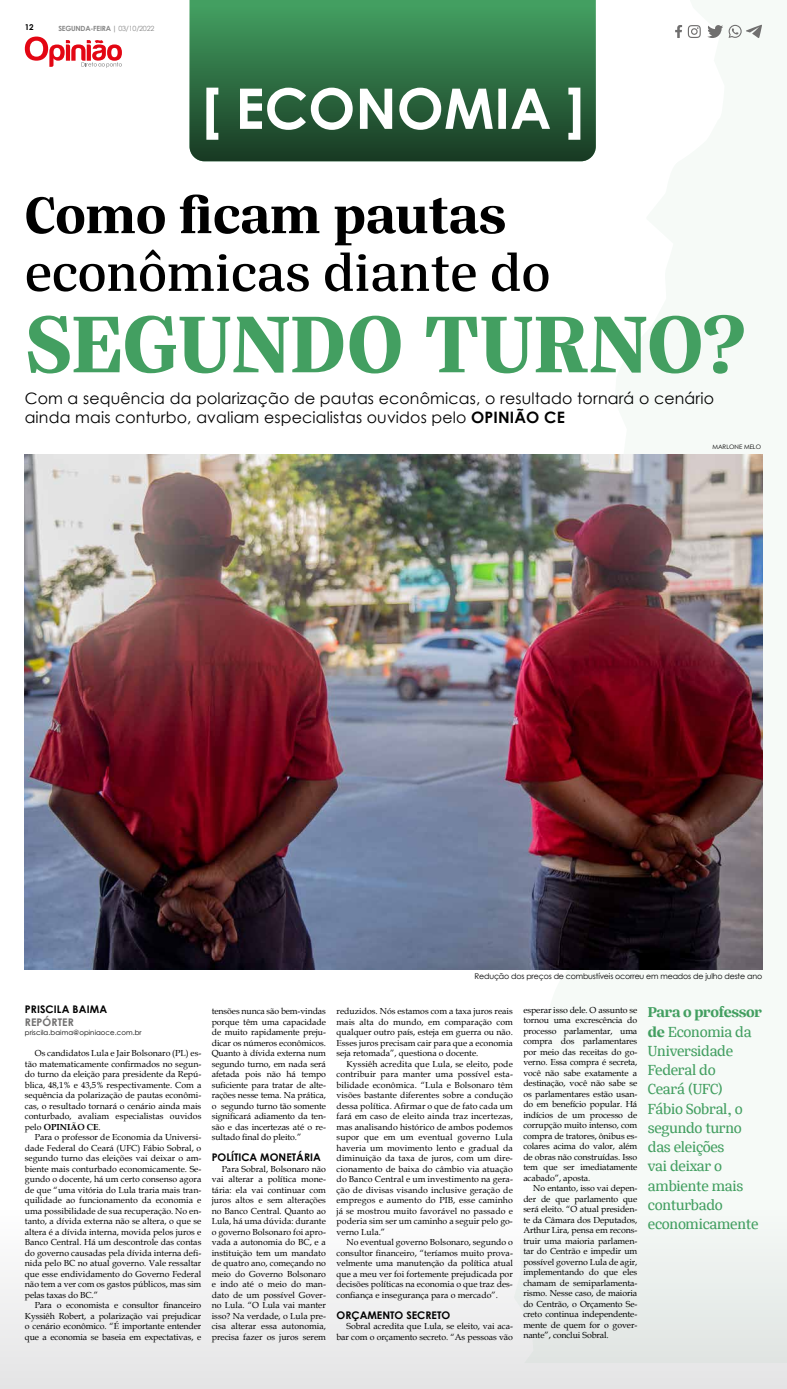
<style>
.page{position:relative;width:787px;height:1389px;background:#fff}
.page>*{position:absolute;margin:0;border:0;box-sizing:border-box;transform-origin:0 0}
.t1{font:700 87.5px "Silva Text";color:#439f61}
.t2{font:500 56px "Silva Text";color:#000}
.t3{font:700 56px "Silva Text";color:#000}
.t4{font:15.75px/19.2px "Silva Text";letter-spacing:-.02em;color:#439f61}
.t5{font:15.75px/19.2px "Century Gothic";letter-spacing:.01em;color:#000}
.t6{font:700 10.5px "Century Gothic";color:#000}
.t7{font:700 10.5px "Century Gothic";letter-spacing:.01em;color:#706f6f}
.t8{font:8.75px/10.5px "Book Antiqua";color:#000;text-align:justify}
.t9{font:700 8.05px "Century Gothic";color:#000}
.t10{font:7.88px "Century Gothic";letter-spacing:-.02em;color:#000}
.t11{font:700 7.17px "Century Gothic";letter-spacing:-.03em;color:#878787}
.t12{font:7px "Century Gothic";letter-spacing:.01em;color:#000}
.t13{font:6.12px "Century Gothic";color:#000}
.s1{font-weight:400}
.s2{font-weight:700}
</style>
<div class="page">
<div style="left:0;top:1190px;width:786px;height:199px;background:linear-gradient(to bottom,#fff,#e4e4e5)"></div>
<svg style="left:189px;top:0;width:324px;height:161px;background:#34794a"></svg>
<svg style="left:513px;top:0;width:273px;height:1363px;fill:#f6faf7"></svg>
<svg style="left:206px;top:88px;width:374px;height:52px"></svg>
<img style="left:25px;top:454px;width:736px;height:516px">
<hr style="left:786px;top:1190px;width:1px;height:199px;background:#cacacc">
<svg style="left:25px;top:37px;width:97px;height:31px"></svg>
<svg style="left:687px;top:25px;width:13px;height:13px"></svg>
<svg style="left:675px;top:25px;width:6px;height:13px"></svg>
<svg style="left:707px;top:25px;width:54px;height:13px"></svg>
<p class="t9" style="left:25px;top:21px;width:10px">12</p>
<p class="t11" style="left:58px;top:23px;width:97px">SEGUNDA-FEIRA | <span class="s1">03/10/2022</span></p>
<h2 class="t3" style="left:25px;top:177px;width:482px">Como ficam pautas</h2>
<h2 class="t2" style="left:25px;top:235px;width:527px">econômicas diante do</h2>
<h1 class="t1" style="left:25px;top:285px;width:722px">SEGUNDO TURNO?</h1>
<h3 class="t5" style="left:25px;top:389px;width:690px">Com a sequência da polarização de pautas econômicas, o resultado tornará o cenário ainda mais conturbo, avaliam especialistas ouvidos pelo <span class="s2">OPINIÃO CE</span></h3>
<p class="t13" style="left:712px;top:443px;width:50px">MARLONE MELO</p>
<p class="t6" style="left:25px;top:1002px;width:84px">PRISCILA BAIMA</p>
<p class="t7" style="left:25px;top:1014px;width:51px">REPÓRTER</p>
<p class="t12" style="left:25px;top:1028px;width:118px">priscila.baima@opiniaoce.com.br</p>
<p class="t8" style="left:25px;top:1048px;width:178px;text-indent:10px">Os candidatos Lula e Jair Bolsonaro (PL) es&shy;tão matematicamente confirmados no segun&shy;do turno da eleição para presidente da Repú&shy;blica, 48,1% e 43,5% respectivamente. Com a sequência da polarização de pautas econômi&shy;cas, o resultado tornará o cenário ainda mais conturbado, avaliam especialistas ouvidos pelo <span class="s2">OPINIÃO CE</span>.</p>
<p class="t8" style="left:25px;top:1132px;width:178px;text-indent:10px">Para o professor de Economia da Universi&shy;dade Federal do Ceará (UFC) Fábio Sobral, o segundo turno das eleições vai deixar o am&shy;biente mais conturbado economicamente. Se&shy;gundo o docente, há um certo consenso agora de que “uma vitória do Lula traria mais tran&shy;quilidade ao funcionamento da economia e uma possibilidade de sua recuperação. No en&shy;tanto, a dívida externa não se altera, o que se altera é a dívida interna, movida pelos juros e Banco Central. Há um descontrole das contas do governo causadas pela dívida interna defi&shy;nida pelo BC no atual governo. Vale ressaltar que esse endividamento do Governo Federal não tem a ver com os gastos públicos, mas sim pelas taxas do BC.”</p>
<p class="t8" style="left:25px;top:1300px;width:178px;text-indent:10px">Para o economista e consultor financeiro Kyssiêh Robert, a polarização vai prejudicar o cenário econômico. “É importante entender que a economia se baseia em expectativas, e</p>
<p class="t8" style="left:212px;top:1006px;width:116px">tensões nunca são bem-vindas porque têm uma capacidade de muito rapidamente preju&shy;dicar os números econômicos.<br>Quanto à dívida externa num segundo turno, em nada será afetada pois não há tempo suficiente para tratar de alte&shy;rações nesse tema. Na prática, o segundo turno tão somente significará adiamento da ten&shy;são e das incertezas até o re&shy;sultado final do pleito.”</p>
<p class="t6" style="left:212px;top:1150px;width:110px">POLÍTICA MONETÁRIA</p>
<p class="t8" style="left:212px;top:1164px;width:116px;text-indent:10px">Para Sobral, Bolsonaro não vai alterar a política mone&shy;tária: ela vai continuar com juros altos e sem alterações no Banco Central. Quanto ao Lula, há uma dúvida: durante o governo Bolsonaro foi apro&shy;vada a autonomia do BC, e a instituição tem um mandato de quatro ano, começando no meio do Governo Bolsonaro e indo até o meio do man&shy;dato de um possível Gover&shy;no Lula. “O Lula vai manter isso? Na verdade, o Lula pre&shy;cisa alterar essa autonomia, precisa fazer os juros serem</p>
<p class="t10" style="left:474px;top:971px;width:289px">Redução dos preços de combustíveis ocorreu em meados de julho deste ano</p>
<p class="t8" style="left:336px;top:1006px;width:178px">reduzidos. Nós estamos com a taxa juros reais mais alta do mundo, em comparação com qualquer outro país, esteja em guerra ou não.<br>Esses juros precisam cair para que a economia seja retomada”, questiona o docente.</p>
<p class="t8" style="left:336px;top:1059px;width:178px;text-indent:10px">Kyssiêh acredita que Lula, se eleito, pode contribuir para manter uma possível esta&shy;bilidade econômica. “Lula e Bolsonaro têm visões bastante diferentes sobre a condução dessa política. Afirmar o que de fato cada um fará em caso de eleito ainda traz incertezas, mas analisando histórico de ambos podemos supor que em um eventual governo Lula haveria um movimento lento e gradual da diminuição da taxa de juros, com um dire&shy;cionamento de baixa do câmbio via atuação do Banco Central e um investimento na gera&shy;ção de divisas visando inclusive geração de empregos e aumento do PIB, esse caminho já se mostrou muito favorável no passado e poderia sim ser um caminho a seguir pelo go&shy;verno Lula.”</p>
<p class="t8" style="left:336px;top:1237px;width:178px;text-indent:10px">No eventual governo Bolsonaro, segundo o consultor financeiro, “teríamos muito prova&shy;velmente uma manutenção da política atual que a meu ver foi fortemente prejudicada por decisões políticas na economia o que traz des&shy;confiança e insegurança para o mercado”.</p>
<p class="t6" style="left:336px;top:1307px;width:115px">ORÇAMENTO SECRETO</p>
<p class="t8" style="left:336px;top:1321px;width:178px;text-align:right">Sobral acredita que Lula, se eleito, vai aca&shy;bar com o orçamento secreto. “As pessoas vão</p>
<p class="t8" style="left:523px;top:1005px;width:115px">esperar isso dele. O assunto se tornou uma excrescência do processo parlamentar, uma compra dos parlamentares por meio das receitas do go&shy;verno. Essa compra é secreta, você não sabe exatamente a destinação, você não sabe se os parlamentares estão usan&shy;do em benefício popular. Há indícios de um processo de corrupção muito intenso, com compra de tratores, ônibus es&shy;colares acima do valor, além de obras não construídas. Isso tem que ser imediatamente acabado”, aposta.</p>
<p class="t8" style="left:523px;top:1183px;width:115px;text-indent:10px">No entanto, isso vai depen&shy;der de que parlamento que será eleito. “O atual presiden&shy;te da Câmara dos Deputados, Arthur Lira, pensa em recons&shy;truir uma maioria parlamen&shy;tar do Centrão e impedir um possível governo Lula de agir, implementando do que eles chamam de semiparlamenta&shy;rismo. Nesse caso, de maioria do Centrão, o Orçamento Se&shy;creto continua independente&shy;mente de quem for o gover&shy;nante”, conclui Sobral.</p>
<h3 class="t4" style="left:647px;top:1003px;width:115px"><span class="s2">Para o professor de</span> Economia da<br>Universidade<br>Federal do<br>Ceará (UFC)<br>Fábio Sobral, o segundo turno das eleições<br>vai deixar o ambiente mais conturbado economicamente</h3>
</div>
